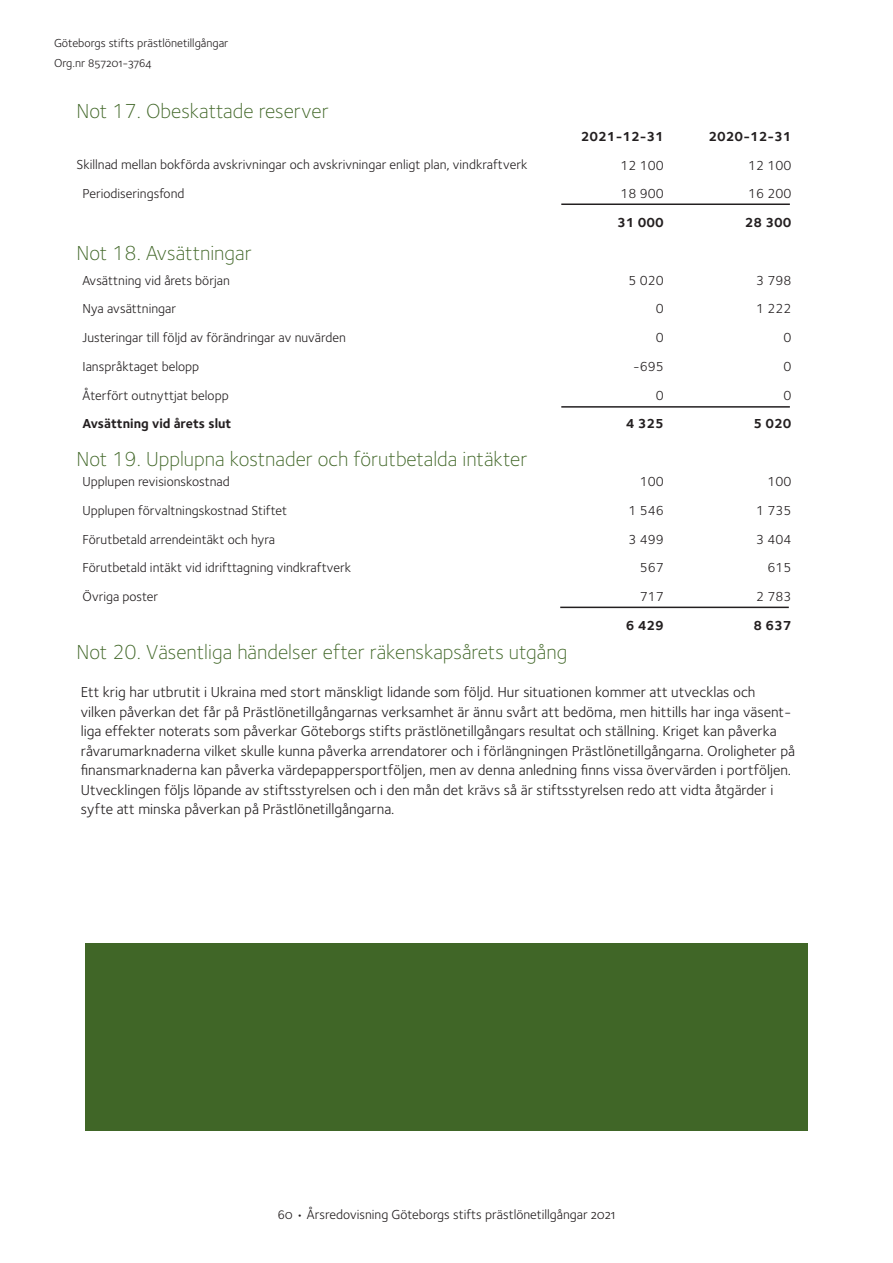
<style>
.page{position:relative;width:893px;height:1263px;background:#fff}
.page>*{position:absolute;margin:0;border:0;box-sizing:border-box;transform-origin:0 0}
.Rubrik_2_-_PLT{font:300 21px "Foundry Sterling";color:#406627}
.Svky17-bröd-times{font:15px/19.5px "Foundry Sterling";color:#231f20}
.t1{font:13.5px "Foundry Sterling";color:#231f20}
.t2{font:700 13.5px "Foundry Sterling";color:#231f20}
.t3{font:13.5px "Foundry Sterling Book OSF";color:#231f20}
.t4{font:12px/19.5px "Foundry Sterling Book OSF";color:#231f20}
</style>
<div class="page">
<hr style="left:561px;top:203px;width:229px;height:2px;background:#231f20">
<hr style="left:561px;top:406px;width:229px;height:2px;background:#231f20">
<hr style="left:560px;top:607px;width:229px;height:1px;background:#231f20">
<div style="left:85px;top:943px;width:723px;height:187px;background:#406627"></div>
<p class="t4" style="left:54px;top:34px;width:176px">Göteborgs stifts prästlönetillgångar<br>Org.nr 857201-3764</p>
<p class="Rubrik_2_-_PLT" style="left:77px;top:99px;width:254px">Not 17. Obeskattade reserver</p>
<p class="t1" style="left:77px;top:156px;width:452px">Skillnad mellan bokförda avskrivningar och avskrivningar enligt plan, vindkraftverk</p>
<p class="t2" style="left:581px;top:128px;width:84px">2021-12-31</p>
<p class="t2" style="left:709px;top:128px;width:84px">2020-12-31</p>
<p class="t1" style="left:621px;top:157px;width:45px">12 100</p>
<p class="t1" style="left:748px;top:157px;width:45px">12 100</p>
<p class="t1" style="left:83px;top:186px;width:103px">Periodiseringsfond</p>
<p class="t1" style="left:621px;top:186px;width:45px">18 900</p>
<p class="t1" style="left:748px;top:186px;width:45px">16 200</p>
<p class="t2" style="left:617px;top:214px;width:48px">31 000</p>
<p class="t2" style="left:745px;top:214px;width:48px">28 300</p>
<p class="Rubrik_2_-_PLT" style="left:77px;top:241px;width:177px">Not 18. Avsättningar</p>
<p class="t1" style="left:83px;top:272px;width:149px">Avsättning vid årets början</p>
<p class="t1" style="left:629px;top:272px;width:37px">5 020</p>
<p class="t1" style="left:756px;top:272px;width:37px">3 798</p>
<p class="t1" style="left:83px;top:301px;width:95px">Nya avsättningar</p>
<p class="t1" style="left:656px;top:301px;width:10px">0</p>
<p class="t1" style="left:756px;top:301px;width:37px">1 222</p>
<p class="t1" style="left:83px;top:330px;width:265px">Justeringar till följd av förändringar av nuvärden</p>
<p class="t1" style="left:656px;top:330px;width:10px">0</p>
<p class="t1" style="left:783px;top:330px;width:10px">0</p>
<p class="t1" style="left:83px;top:359px;width:118px">Ianspråktaget belopp</p>
<p class="t1" style="left:633px;top:359px;width:32px">-695</p>
<p class="t1" style="left:783px;top:359px;width:10px">0</p>
<p class="t1" style="left:83px;top:387px;width:148px">Återfört outnyttjat belopp</p>
<p class="t1" style="left:656px;top:387px;width:10px">0</p>
<p class="t1" style="left:783px;top:387px;width:10px">0</p>
<p class="t2" style="left:83px;top:416px;width:150px">Avsättning vid årets slut</p>
<p class="t2" style="left:626px;top:416px;width:39px">4 325</p>
<p class="t2" style="left:753px;top:416px;width:39px">5 020</p>
<p class="Rubrik_2_-_PLT" style="left:77px;top:447px;width:452px">Not 19. Upplupna kostnader och förutbetalda intäkter</p>
<p class="t1" style="left:83px;top:474px;width:149px">Upplupen revisionskostnad</p>
<p class="t1" style="left:640px;top:474px;width:26px">100</p>
<p class="t1" style="left:767px;top:474px;width:26px">100</p>
<p class="t1" style="left:83px;top:502px;width:206px">Upplupen förvaltningskostnad Stiftet</p>
<p class="t1" style="left:629px;top:502px;width:37px">1 546</p>
<p class="t1" style="left:756px;top:502px;width:37px">1 735</p>
<p class="t1" style="left:83px;top:531px;width:194px">Förutbetald arrendeintäkt och hyra</p>
<p class="t1" style="left:629px;top:531px;width:37px">3 499</p>
<p class="t1" style="left:756px;top:531px;width:37px">3 404</p>
<p class="t1" style="left:83px;top:560px;width:270px">Förutbetald intäkt vid idrifttagning vindkraftverk</p>
<p class="t1" style="left:640px;top:560px;width:26px">567</p>
<p class="t1" style="left:767px;top:560px;width:26px">615</p>
<p class="t1" style="left:83px;top:589px;width:77px">Övriga poster</p>
<p class="t1" style="left:640px;top:589px;width:26px">717</p>
<p class="t1" style="left:756px;top:589px;width:37px">2 783</p>
<p class="t2" style="left:626px;top:617px;width:39px">6 429</p>
<p class="t2" style="left:753px;top:617px;width:39px">8 637</p>
<p class="Rubrik_2_-_PLT" style="left:77px;top:640px;width:492px">Not 20. Väsentliga händelser efter räkenskapsårets utgång</p>
<p class="Svky17-bröd-times" style="left:81px;top:682px;width:716px">Ett krig har utbrutit i Ukraina med stort mänskligt lidande som följd. Hur situationen kommer att utvecklas och<br>vilken påverkan det får på Prästlönetillgångarnas verksamhet är ännu svårt att bedöma, men hittills har inga väsent&shy;liga effekter noterats som påverkar Göteborgs stifts prästlönetillgångars resultat och ställning. Kriget kan påverka råvarumarknaderna vilket skulle kunna påverka arrendatorer och i förlängningen Prästlönetillgångarna. Oroligheter på finansmarknaderna kan påverka värdepappersportföljen, men av denna anledning finns vissa övervärden i portföljen.<br>Utvecklingen följs löpande av stiftsstyrelsen och i den mån det krävs så är stiftsstyrelsen redo att vidta åtgärder i syfte att minska påverkan på Prästlönetillgångarna.</p>
<p class="t3" style="left:278px;top:1207px;width:339px">60 • Årsredovisning Göteborgs stifts prästlönetillgångar 2021</p>
</div>
